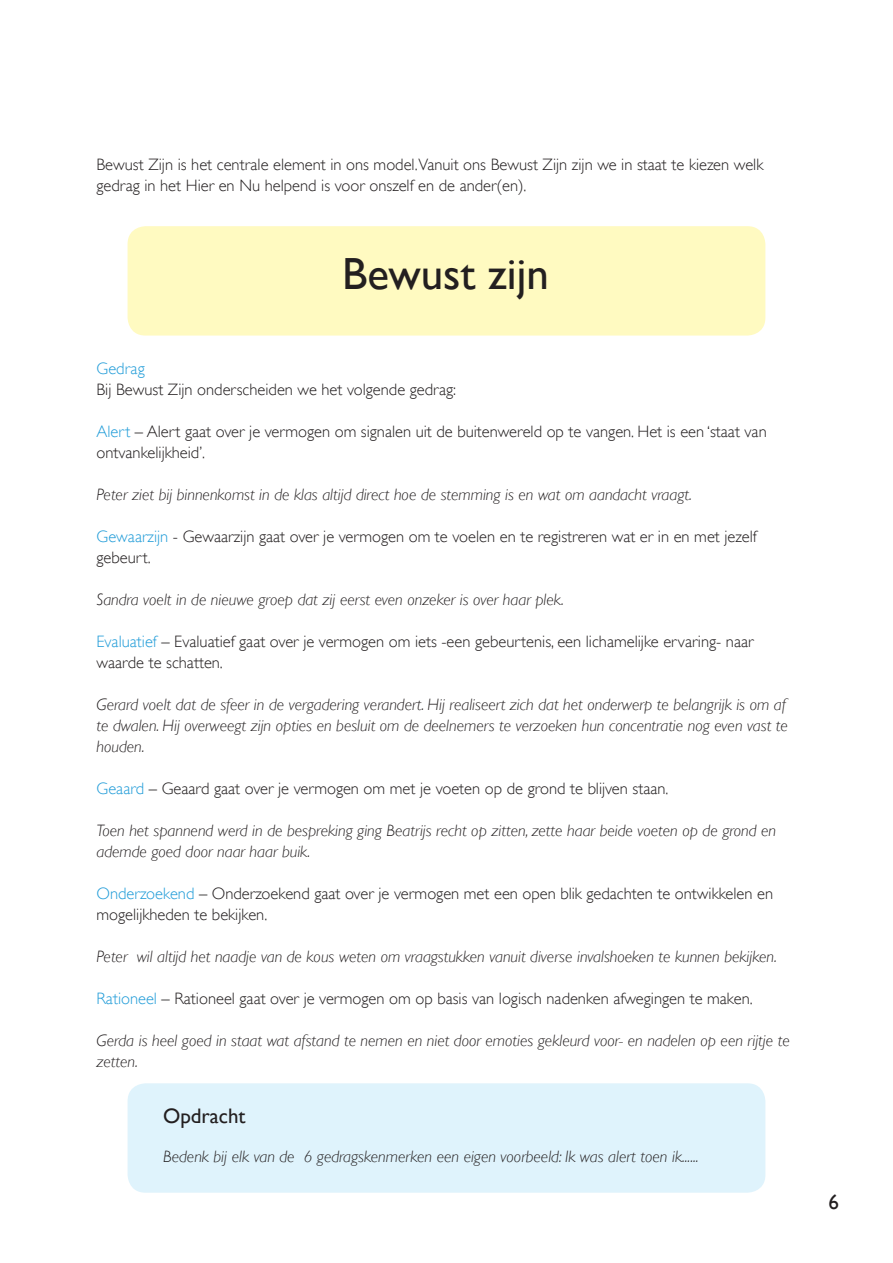
<style>
.page{position:relative;width:893px;height:1263px;background:#fff}
.page>*{position:absolute;margin:0;border:0;box-sizing:border-box;transform-origin:0 0}
.t1{font:45px "Gill Sans";color:#231f20}
.t2{font:21px "Gill Sans";color:#231f20}
.t3{font:300 16.5px/21px "Gill Sans";color:#231f20}
.t4{font:italic 300 16.5px/21px "Gill Sans";color:#231f20}
.t5{font:300 16.5px "Gill Sans";color:#219cd8}
.s1{color:#219cd8}
</style>
<div class="page">
<div style="left:128px;top:226px;width:637px;height:110px;background:#fffac1;border-radius:18px"></div>
<div style="left:128px;top:1083px;width:637px;height:110px;background:#dff3fc;border-radius:18px"></div>
<p class="t3" style="left:97px;top:154px;width:668px">Bewust Zijn is het centrale element in ons model.Vanuit ons Bewust Zijn zijn we in staat te kiezen welk gedrag in het Hier en Nu helpend is voor onszelf en de ander(en).</p>
<h1 class="t1" style="left:342px;top:247px;width:208px">Bewust zijn</h1>
<p class="t5" style="left:97px;top:359px;width:50px">Gedrag</p>
<p class="t3" style="left:97px;top:379px;width:361px">Bij Bewust Zijn onderscheiden we het volgende gedrag:</p>
<p class="t3" style="left:97px;top:421px;width:672px"><span class="s1">Alert</span> – Alert gaat over je vermogen om signalen uit de buitenwereld op te vangen. Het is een ‘staat van ontvankelijkheid’.</p>
<p class="t4" style="left:97px;top:484px;width:597px">Peter ziet bij binnenkomst in de klas altijd direct hoe de stemming is en wat om aandacht vraagt.</p>
<p class="t3" style="left:97px;top:526px;width:662px"><span class="s1">Gewaarzijn</span> - Gewaarzijn gaat over je vermogen om te voelen en te registreren wat er in en met jezelf gebeurt.</p>
<p class="t4" style="left:97px;top:589px;width:469px">Sandra voelt in de nieuwe groep dat zij eerst even onzeker is over haar plek.</p>
<p class="t3" style="left:97px;top:631px;width:659px"><span class="s1">Evaluatief</span> – Evaluatief gaat over je vermogen om iets -een gebeurtenis, een lichamelijke ervaring- naar waarde te schatten.</p>
<p class="t4" style="left:97px;top:694px;width:693px">Gerard voelt dat de sfeer in de vergadering verandert. Hij realiseert zich dat het onderwerp te belangrijk is om af te dwalen. Hij overweegt zijn opties en besluit om de deelnemers te verzoeken hun concentratie nog even vast te houden.</p>
<p class="t3" style="left:97px;top:778px;width:573px"><span class="s1">Geaard</span> – Geaard gaat over je vermogen om met je voeten op de grond te blijven staan.</p>
<p class="t4" style="left:97px;top:820px;width:681px">Toen het spannend werd in de bespreking ging Beatrijs recht op zitten, zette haar beide voeten op de grond en ademde goed door naar haar buik.</p>
<p class="t3" style="left:97px;top:883px;width:678px"><span class="s1">Onderzoekend</span> – Onderzoekend gaat over je vermogen met een open blik gedachten te ontwikkelen en mogelijkheden te bekijken.</p>
<p class="t4" style="left:97px;top:946px;width:682px">Peter wil altijd het naadje van de kous weten om vraagstukken vanuit diverse invalshoeken te kunnen bekijken.</p>
<p class="t3" style="left:97px;top:988px;width:658px"><span class="s1">Rationeel</span> – Rationeel gaat over je vermogen om op basis van logisch nadenken afwegingen te maken.</p>
<p class="t4" style="left:97px;top:1030px;width:695px">Gerda is heel goed in staat wat afstand te nemen en niet door emoties gekleurd voor- en nadelen op een rijtje te zetten.</p>
<p class="t2" style="left:163px;top:1103px;width:84px">Opdracht</p>
<p class="t4" style="left:163px;top:1146px;width:537px">Bedenk bij elk van de 6 gedragskenmerken een eigen voorbeeld: Ik was alert toen ik......</p>
<p class="t2" style="left:828px;top:1189px;width:12px">6</p>
</div>
